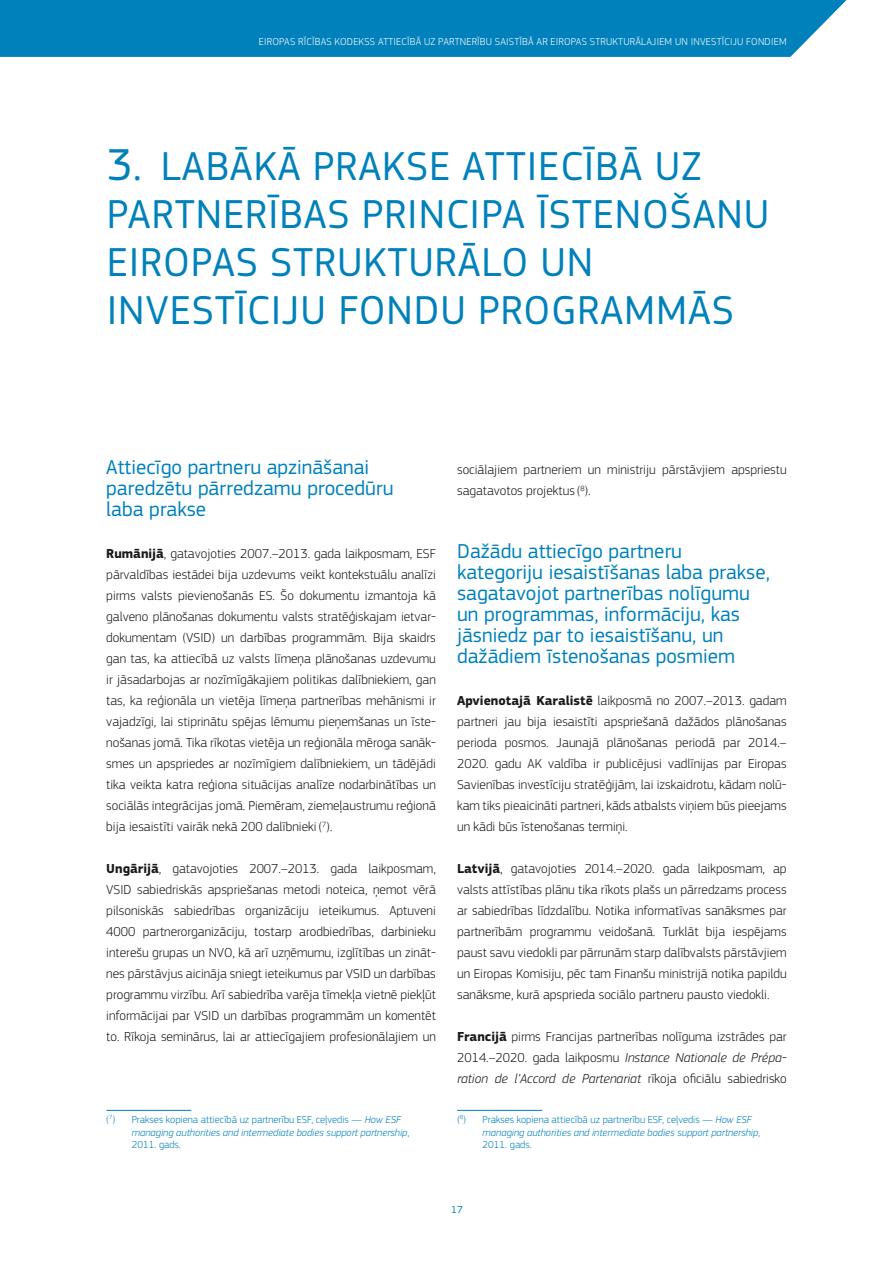
<style>
.page{position:relative;width:893px;height:1263px;background:#fff}
.page>*{position:absolute;margin:0;border:0;box-sizing:border-box;transform-origin:0 0}
.t1{font:42px/48px "EC Square Sans Pro";letter-spacing:.02em;color:#0081bb}
.Heading_2{font:21px/21px "EC Square Sans Pro";color:#0081bb}
.Body{font:300 13.5px/21px "EC Square Sans Pro";color:#1a1a18;text-align:justify}
.Footnote{font:italic 300 10.5px/12.6px "EC Square Sans Pro";color:#0081bb}
.t2{font:300 10.5px "EC Square Sans Pro";letter-spacing:.02em;color:#fff}
.t3{font:10.5px "EC Square Sans Pro";color:#0081bb}
.s1{font-size:46.5px}
.s2{font-weight:700}
.s3{font-style:normal}
.s4{font-style:italic}
</style>
<div class="page">
<div style="left:0;top:0;width:847px;height:57px;background:#0081bb"></div>
<hr style="left:106px;top:1110px;width:85px;height:1px;background:#0081bb">
<hr style="left:457px;top:1110px;width:85px;height:1px;background:#0081bb">
<p class="t2" style="left:259px;top:35px;width:529px">EIROPAS RĪCĪBAS KODEKSS ATTIECĪBĀ UZ PARTNERĪBU SAISTĪBĀ AR EIROPAS STRUKTURĀLAJIEM UN INVESTĪCIJU FONDIEM</p>
<p class="t1" style="left:107px;top:142px;width:664px"><span class="s1">3.</span> LABĀKĀ PRAKSE ATTIECĪBĀ UZ<br>PARTNERĪBAS PRINCIPA ĪSTENOŠANU<br>EIROPAS STRUKTURĀLO UN<br>INVESTĪCIJU FONDU PROGRAMMĀS</p>
<p class="Heading_2" style="left:106px;top:457px;width:289px">Attiecīgo partneru apzināšanai paredzētu pārredzamu procedūru laba prakse</p>
<p class="Body" style="left:106px;top:543px;width:331px"><span class="s2">Rumānijā</span>, gatavojoties 2007.–2013. gada laikposmam, ESF pārvaldības iestādei bija uzdevums veikt kontekstuālu analīzi pirms valsts pievienošanās ES. Šo dokumentu izmantoja kā galveno plānošanas dokumentu valsts stratēģiskajam ietvar&shy;dokumentam (VSID) un darbības programmām. Bija skaidrs gan tas, ka attiecībā uz valsts līmeņa plānošanas uzdevumu ir jāsadarbojas ar nozīmīgākajiem politikas dalībniekiem, gan tas, ka reģionāla un vietēja līmeņa partnerības mehānismi ir vajadzīgi, lai stiprinātu spējas lēmumu pieņemšanas un īste&shy;nošanas jomā. Tika rīkotas vietēja un reģionāla mēroga sanāk&shy;smes un apspriedes ar nozīmīgiem dalībniekiem, un tādējādi tika veikta katra reģiona situācijas analīze nodarbinātības un sociālās integrācijas jomā. Piemēram, ziemeļaustrumu reģionā bija iesaistīti vairāk nekā 200 dalībnieki(<sup>7</sup>).</p>
<p class="Body" style="left:106px;top:858px;width:331px"><span class="s2">Ungārijā</span>, gatavojoties 2007.–2013. gada laikposmam, VSID sabiedriskās apspriešanas metodi noteica, ņemot vērā pilsoniskās sabiedrības organizāciju ieteikumus. Aptuveni 4000 partnerorganizāciju, tostarp arodbiedrības, darbinieku interešu grupas un NVO, kā arī uzņēmumu, izglītības un zināt&shy;nes pārstāvjus aicināja sniegt ieteikumus par VSID un darbības programmu virzību. Arī sabiedrība varēja tīmekļa vietnē piekļūt informācijai par VSID un darbības programmām un komentēt to. Rīkoja seminārus, lai ar attiecīgajiem profesionālajiem un</p>
<p class="Footnote" style="left:132px;top:1113px;width:279px;text-indent:-26px"><span class="s3">(</span><sup>7</sup><span class="s3">) Prakses kopiena attiecībā uz partnerību ESF, ceļvedis —</span> How ESF managing authorities and intermediate bodies support partnership<span class="s3">,<br>2011. gads.</span></p>
<p class="Body" style="left:457px;top:459px;width:331px">sociālajiem partneriem un ministriju pārstāvjiem apspriestu sagatavotos projektus (<sup>8</sup>).</p>
<p class="Heading_2" style="left:457px;top:541px;width:314px">Dažādu attiecīgo partneru kategoriju iesaistīšanas laba prakse, sagatavojot partnerības nolīgumu un programmas, informāciju, kas jāsniedz par to iesaistīšanu, un dažādiem īstenošanas posmiem</p>
<p class="Body" style="left:457px;top:690px;width:331px"><span class="s2">Apvienotajā Karalistē</span> laikposmā no 2007.–2013. gadam partneri jau bija iesaistīti apspriešanā dažādos plānošanas perioda posmos. Jaunajā plānošanas periodā par 2014.– 2020. gadu AK valdība ir publicējusi vadlīnijas par Eiropas Savienības investīciju stratēģijām, lai izskaidrotu, kādam nolū&shy;kam tiks pieaicināti partneri, kāds atbalsts viņiem būs pieejams un kādi būs īstenošanas termiņi.</p>
<p class="Body" style="left:457px;top:858px;width:331px"><span class="s2">Latvijā</span>, gatavojoties 2014.–2020. gada laikposmam, ap valsts attīstības plānu tika rīkots plašs un pārredzams process ar sabiedrības līdzdalību. Notika informatīvas sanāksmes par partnerībām programmu veidošanā. Turklāt bija iespējams paust savu viedokli par pārrunām starp dalībvalsts pārstāvjiem un Eiropas Komisiju, pēc tam Finanšu ministrijā notika papildu sanāksme, kurā apsprieda sociālo partneru pausto viedokli.</p>
<p class="Body" style="left:457px;top:1026px;width:331px"><span class="s2">Francijā</span> pirms Francijas partnerības nolīguma izstrādes par 2014.–2020. gada laikposmu <span class="s4">Instance Nationale de Prépa&shy;ration de l’Accord de Partenariat</span> rīkoja oficiālu sabiedrisko</p>
<p class="Footnote" style="left:483px;top:1113px;width:279px;text-indent:-26px"><span class="s3">(</span><sup>8</sup><span class="s3">) Prakses kopiena attiecībā uz partnerību ESF, ceļvedis —</span> How ESF managing authorities and intermediate bodies support partnership<span class="s3">,<br>2011. gads.</span></p>
<p class="t3" style="left:451px;top:1203px;width:13px">17</p>
</div>
